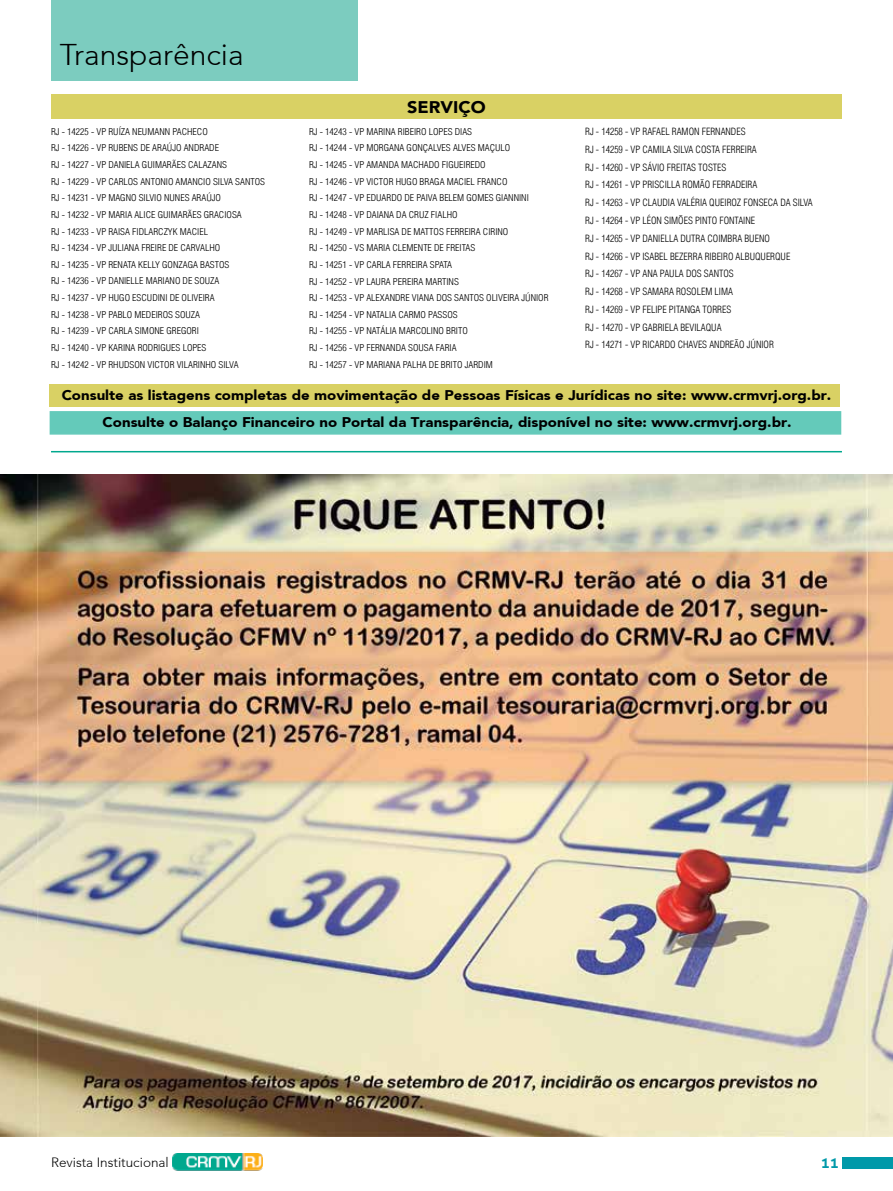
<style>
.page{position:relative;width:893px;height:1191px;background:#fff}
.page>*{position:absolute;margin:0;border:0;box-sizing:border-box;transform-origin:0 0}
.t1{font:300 30px "Avenir 35";color:#000}
.t2{font:900 16.8px "Avenir";color:#000;scale:1.07 1}
.t3{font:700 15px "Aller";color:#0099a9}
.t4{font:900 14.1px/27.2px "Avenir";color:#000;text-align:center;scale:1.07 1}
.t5{font:300 13.5px "Avenir 35";color:#000}
.t6{font:9.75px/17.7px "Switzerland Cond Light Plain";color:#000}
.t7{font:9.15px/16.6px "Switzerland Cond Light Plain";color:#000;scale:1.07 1}
</style>
<div class="page">
<div style="left:842px;top:1157px;width:51px;height:11px;background:#0099a9"></div>
<img style="left:173px;top:1154px;width:1px;height:16px">
<img style="left:174px;top:1153px;width:89px;height:18px">
<div style="left:51px;top:0;width:307px;height:80px;background:#7cccbf"></div>
<div style="left:52px;top:95px;width:790px;height:24px;background:#d9d164"></div>
<div style="left:50px;top:384px;width:790px;height:23px;background:#d9d164"></div>
<div style="left:50px;top:411px;width:791px;height:23px;background:#64caba"></div>
<img style="left:0;top:474px;width:893px;height:662px">
<hr style="left:51px;top:451px;width:791px;height:1px;background:#00a88e">
<h1 class="t1" style="left:60px;top:37px;width:185px">Transparência</h1>
<h2 class="t2" style="left:407px;top:97px;width:75px">SERVIÇO</h2>
<p class="t7" style="left:51px;top:123px;width:202px">RJ - 14225 - VP RUÍZA NEUMANN PACHECO<br>RJ - 14226 - VP RUBENS DE ARAÚJO ANDRADE<br>RJ - 14227 - VP DANIELA GUIMARÃES CALAZANS<br>RJ - 14229 - VP CARLOS ANTONIO AMANCIO SILVA SANTOS RJ - 14231 - VP MAGNO SILVIO NUNES ARAÚJO<br>RJ - 14232 - VP MARIA ALICE GUIMARÃES GRACIOSA<br>RJ - 14233 - VP RAISA FIDLARCZYK MACIEL<br>RJ - 14234 - VP JULIANA FREIRE DE CARVALHO<br>RJ - 14235 - VP RENATA KELLY GONZAGA BASTOS<br>RJ - 14236 - VP DANIELLE MARIANO DE SOUZA<br>RJ - 14237 - VP HUGO ESCUDINI DE OLIVEIRA<br>RJ - 14238 - VP PABLO MEDEIROS SOUZA<br>RJ - 14239 - VP CARLA SIMONE GREGORI<br>RJ - 14240 - VP KARINA RODRIGUES LOPES<br>RJ - 14242 - VP RHUDSON VICTOR VILARINHO SILVA</p>
<p class="t7" style="left:309px;top:123px;width:225px">RJ - 14243 - VP MARINA RIBEIRO LOPES DIAS<br>RJ - 14244 - VP MORGANA GONÇALVES ALVES MAÇULO<br>RJ - 14245 - VP AMANDA MACHADO FIGUEIREDO<br>RJ - 14246 - VP VICTOR HUGO BRAGA MACIEL FRANCO<br>RJ - 14247 - VP EDUARDO DE PAIVA BELEM GOMES GIANNINI<br>RJ - 14248 - VP DAIANA DA CRUZ FIALHO<br>RJ - 14249 - VP MARLISA DE MATTOS FERREIRA CIRINO<br>RJ - 14250 - VS MARIA CLEMENTE DE FREITAS<br>RJ - 14251 - VP CARLA FERREIRA SPATA<br>RJ - 14252 - VP LAURA PEREIRA MARTINS<br>RJ - 14253 - VP ALEXANDRE VIANA DOS SANTOS OLIVEIRA JÚNIOR RJ - 14254 - VP NATALIA CARMO PASSOS<br>RJ - 14255 - VP NATÁLIA MARCOLINO BRITO<br>RJ - 14256 - VP FERNANDA SOUSA FARIA<br>RJ - 14257 - VP MARIANA PALHA DE BRITO JARDIM</p>
<h3 class="t4" style="left:62px;top:381px;width:721px">Consulte as listagens completas de movimentação de Pessoas Físicas e Jurídicas no site: www.crmvrj.org.br.<br>Consulte o Balanço Financeiro no Portal da Transparência, disponível no site: www.crmvrj.org.br.</h3>
<p class="t6" style="left:585px;top:123px;width:229px">RJ - 14258 - VP RAFAEL RAMON FERNANDES<br>RJ - 14259 - VP CAMILA SILVA COSTA FERREIRA<br>RJ - 14260 - VP SÁVIO FREITAS TOSTES<br>RJ - 14261 - VP PRISCILLA ROMÃO FERRADEIRA<br>RJ - 14263 - VP CLAUDIA VALÉRIA QUEIROZ FONSECA DA SILVA RJ - 14264 - VP LÉON SIMÕES PINTO FONTAINE<br>RJ - 14265 - VP DANIELLA DUTRA COIMBRA BUENO<br>RJ - 14266 - VP ISABEL BEZERRA RIBEIRO ALBUQUERQUE<br>RJ - 14267 - VP ANA PAULA DOS SANTOS<br>RJ - 14268 - VP SAMARA ROSOLEM LIMA<br>RJ - 14269 - VP FELIPE PITANGA TORRES<br>RJ - 14270 - VP GABRIELA BEVILAQUA<br>RJ - 14271 - VP RICARDO CHAVES ANDREÃO JÚNIOR</p>
<h3 class="t5" style="left:51px;top:1154px;width:179px">Revista Institucional CRMV-RJ</h3>
<h3 class="t3" style="left:821px;top:1153px;width:19px">11</h3>
</div>
